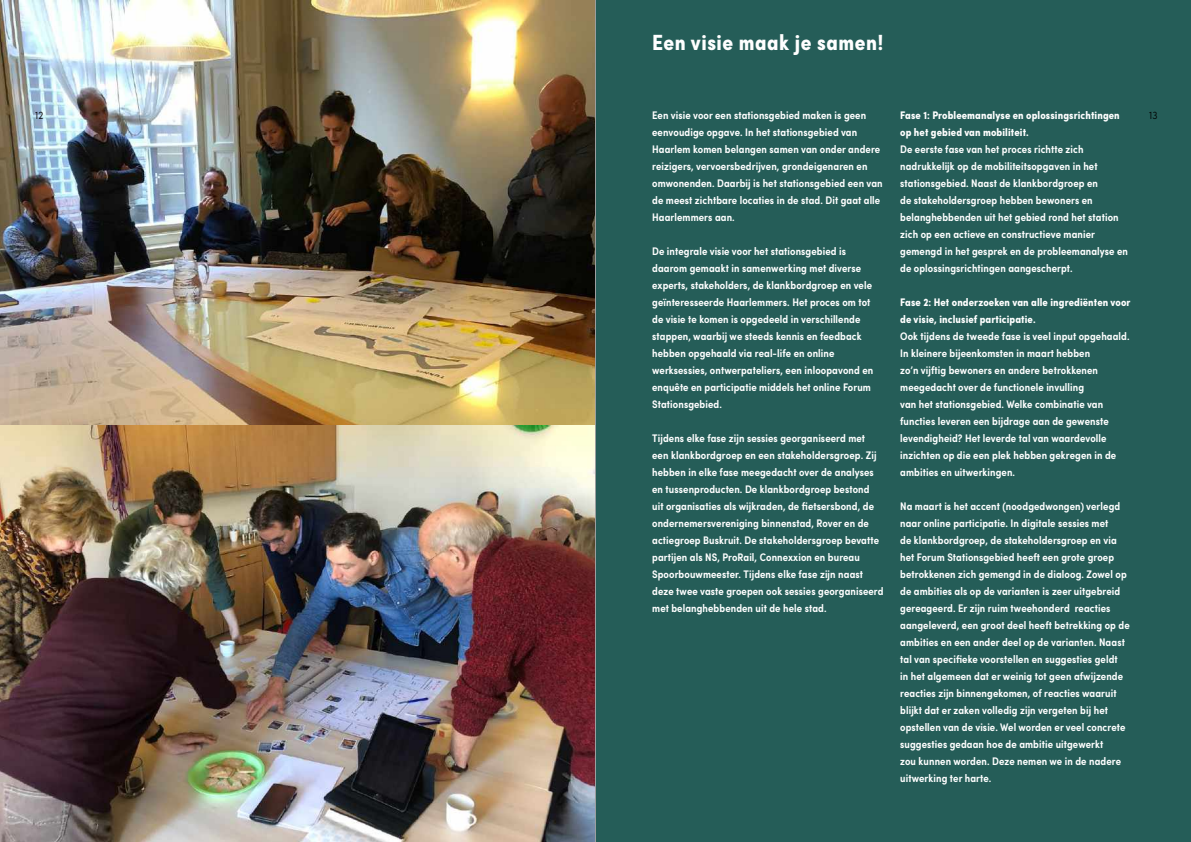
<style>
.page{position:relative;width:1191px;height:842px;background:#fff}
.page>*{position:absolute;margin:0;border:0;box-sizing:border-box;transform-origin:0 0}
.t1{font:700 condensed 22px "Sofia Pro";letter-spacing:.025em;color:#fff}
.t2{font:600 condensed 11px/17px "Sofia Pro";letter-spacing:.01em;color:#fff}
.t3{font:700 condensed 11px/17px "Sofia Pro";letter-spacing:.01em;color:#fff}
.t4{font:300 condensed 11px "Sofia Pro";color:#000}
</style>
<div class="page">
<div style="left:596px;top:0;width:595px;height:842px;background:#255d58"></div>
<img style="left:0;top:0;width:595px;height:842px">
<hr style="left:595px;top:0;width:1px;height:842px;background:#9c9e9f">
<h1 class="t1" style="left:652px;top:28px;width:232px">Een visie maak je samen!</h1>
<p class="t3" style="left:900px;top:107px;width:221px">Fase 1: Probleemanalyse en oplossingsrichtingen op het gebied van mobiliteit.</p>
<p class="t2" style="left:900px;top:141px;width:229px">De eerste fase van het proces richtte zich nadrukkelijk op de mobiliteitsopgaven in het stationsgebied. Naast de klankbordgroep en<br>de stakeholdersgroep hebben bewoners en belanghebbenden uit het gebied rond het station zich op een actieve en constructieve manier gemengd in het gesprek en de probleemanalyse en de oplossingsrichtingen aangescherpt.</p>
<p class="t3" style="left:900px;top:294px;width:232px">Fase 2: Het onderzoeken van alle ingrediënten voor de visie, inclusief participatie.</p>
<p class="t2" style="left:900px;top:328px;width:231px">Ook tijdens de tweede fase is veel input opgehaald.<br>In kleinere bijeenkomsten in maart hebben<br>zo’n vijftig bewoners en andere betrokkenen meegedacht over de functionele invulling<br>van het stationsgebied. Welke combinatie van functies leveren een bijdrage aan de gewenste levendigheid? Het leverde tal van waardevolle inzichten op die een plek hebben gekregen in de ambities en uitwerkingen.</p>
<p class="t2" style="left:900px;top:498px;width:231px">Na maart is het accent (noodgedwongen) verlegd naar online participatie. In digitale sessies met<br>de klankbordgroep, de stakeholdersgroep en via het Forum Stationsgebied heeft een grote groep betrokkenen zich gemengd in de dialoog. Zowel op de ambities als op de varianten is zeer uitgebreid gereageerd. Er zijn ruim tweehonderd reacties aangeleverd, een groot deel heeft betrekking op de ambities en een ander deel op de varianten. Naast tal van specifieke voorstellen en suggesties geldt<br>in het algemeen dat er weinig tot geen afwijzende reacties zijn binnengekomen, of reacties waaruit blijkt dat er zaken volledig zijn vergeten bij het opstellen van de visie. Wel worden er veel concrete suggesties gedaan hoe de ambitie uitgewerkt<br>zou kunnen worden. Deze nemen we in de nadere uitwerking ter harte.</p>
<p class="t2" style="left:652px;top:107px;width:232px">Een visie voor een stationsgebied maken is geen eenvoudige opgave. In het stationsgebied van Haarlem komen belangen samen van onder andere reizigers, vervoersbedrijven, grondeigenaren en omwonenden. Daarbij is het stationsgebied een van de meest zichtbare locaties in de stad. Dit gaat alle Haarlemmers aan.</p>
<p class="t2" style="left:652px;top:243px;width:222px">De integrale visie voor het stationsgebied is daarom gemaakt in samenwerking met diverse experts, stakeholders, de klankbordgroep en vele geïnteresseerde Haarlemmers. Het proces om tot de visie te komen is opgedeeld in verschillende stappen, waarbij we steeds kennis en feedback hebben opgehaald via real-life en online werksessies, ontwerpateliers, een inloopavond en enquête en participatie middels het online Forum Stationsgebied.</p>
<p class="t2" style="left:652px;top:430px;width:233px">Tijdens elke fase zijn sessies georganiseerd met een klankbordgroep en een stakeholdersgroep. Zij hebben in elke fase meegedacht over de analyses en tussenproducten. De klankbordgroep bestond uit organisaties als wijkraden, de fietsersbond, de ondernemersvereniging binnenstad, Rover en de actiegroep Buskruit. De stakeholdersgroep bevatte partijen als NS, ProRail, Connexxion en bureau Spoorbouwmeester. Tijdens elke fase zijn naast deze twee vaste groepen ook sessies georganiseerd met belanghebbenden uit de hele stad.</p>
<p class="t4" style="left:35px;top:108px;width:10px">12</p>
<p class="t4" style="left:1149px;top:108px;width:10px">13</p>
</div>
